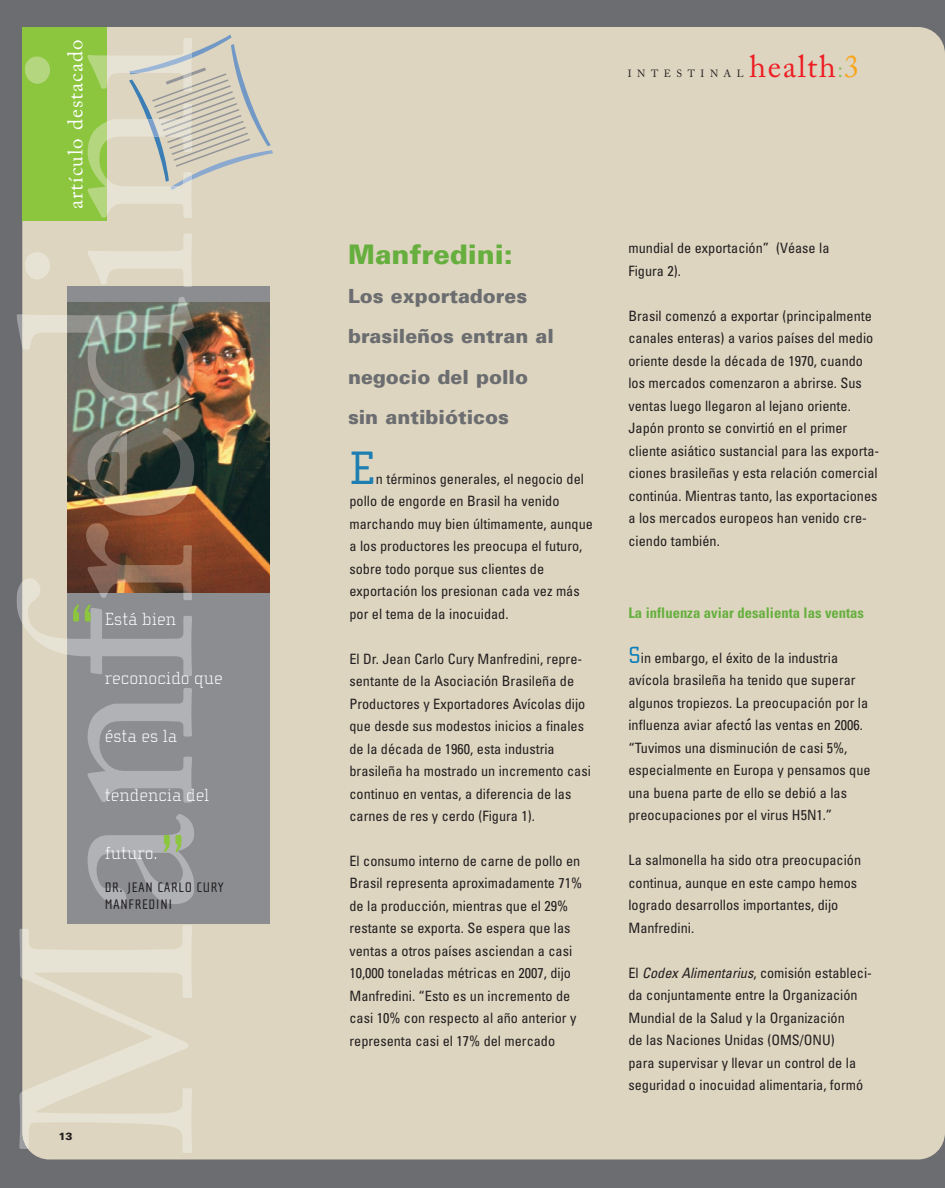
<style>
.page{position:relative;width:945px;height:1188px;background:#6c6d70}
.page>*{position:absolute;margin:0;border:0;box-sizing:border-box;transform-origin:0 0}
.t1{font:100 90px "Cholla Slab";color:#8bc63e}
.t2{font:48px "Cholla Slab";color:#1d7eb2}
.t3{font:31.5px "Adobe Caslon";letter-spacing:.05em;color:#ee1d23}
.t4{font:900 27px "Univers";color:#66af3e}
.t5{font:21px "Adobe Caslon";letter-spacing:.05em;color:#fff}
.t6{font:900 19.5px/40.5px "Univers";color:#6c6d70}
.t7{font:100 18px "Cholla Slab";color:#fff}
.t8{font:700 condensed 14.7px "Univers";color:#66af3e}
.t9{font:condensed 14.25px/22.5px "Univers";color:#231f20}
.t10{font:14.25px/16.5px "Cholla Sans";letter-spacing:.045em;color:#231f20}
.t11{font:900 10.5px "Univers";color:#231f20}
.t12{font:10.35px "Adobe Caslon";letter-spacing:.535em;color:#231f20}
.s1{font-size:22.65px;color:#92be6c}
.s2{color:#f9a51b}
.s3{font-family:"Cholla Slab";font-stretch:normal;font-size:24px;color:#0a7dba}
.s4{font-family:"Hira Kaku Pro W6";font-stretch:normal}
.s5{font-style:italic}
</style>
<div class="page">
<div style="left:22px;top:27px;width:923px;height:1132px;background:#ddd5c0;border-radius:27px"></div>
<div style="left:22px;top:27px;width:84px;height:194px;background:#8bc63e"></div>
<div style="left:68px;top:286px;width:202px;height:638px;background:#8b8d90"></div>
<img style="left:68px;top:303px;width:202px;height:290px">
<svg style="left:16px;top:582px;width:6px;height:567px"></svg>
<svg style="left:22px;top:578px;width:170px;height:575px"></svg>
<svg style="left:68px;top:593px;width:126px;height:331px"></svg>
<img style="left:68px;top:578px;width:126px;height:15px">
<svg style="left:129px;top:38px;width:121px;height:152px"></svg>
<h3 class="t5" style="left:68px;top:209px;width:171px;rotate:-90deg">artículo destacado</h3>
<h1 class="t1" style="left:70px;top:582px;width:26px">“</h1>
<p class="t7" style="left:105px;top:608px;width:73px">Está bien</p>
<p class="t7" style="left:105px;top:667px;width:119px">reconocido que</p>
<p class="t7" style="left:105px;top:725px;width:74px">ésta es la</p>
<p class="t7" style="left:105px;top:784px;width:106px">tendencia del</p>
<h1 class="t1" style="left:160px;top:812px;width:26px">”</h1>
<p class="t7" style="left:105px;top:842px;width:54px">futuro.</p>
<p class="t10" style="left:105px;top:879px;width:121px">DR. JEAN CARLO CURY<br>MANFREDINI</p>
<p class="t11" style="left:59px;top:1132px;width:16px">13</p>
<h3 class="t3" style="left:749px;top:54px;width:112px">health<span class="s1">:</span><span class="s2">3</span></h3>
<p class="t12" style="left:628px;top:69px;width:117px">INTESTINAL</p>
<h3 class="t4" style="left:348px;top:244px;width:166px">Manfredini:</h3>
<h3 class="t6" style="left:348px;top:278px;width:207px">Los exportadores brasileños entran al negocio del pollo sin antibióticos</h3>
<h2 class="t2" style="left:350px;top:439px;width:28px">E</h2>
<p class="t9" style="left:350px;top:468px;width:245px;text-indent:26px">n términos generales, el negocio del pollo de engorde en Brasil ha venido marchando muy bien últimamente, aunque a los productores les preocupa el futuro, sobre todo porque sus clientes de exportación los presionan cada vez más por el tema de la inocuidad.</p>
<p class="t9" style="left:349px;top:648px;width:243px">El Dr. Jean Carlo Cury Manfredini, repre&shy;sentante de la Asociación Brasileña de Productores y Exportadores Avícolas dijo que desde sus modestos inicios a finales de la década de 1960, esta industria brasileña ha mostrado un incremento casi continuo en ventas, a diferencia de las carnes de res y cerdo (Figura 1).</p>
<p class="t9" style="left:349px;top:851px;width:234px">El consumo interno de carne de pollo en Brasil representa aproximadamente 71% de la producción, mientras que el 29% restante se exporta. Se espera que las ventas a otros países asciendan a casi 10,000 toneladas métricas en 2007, dijo Manfredini. “Esto es un incremento de casi 10% con respecto al año anterior y representa casi el 17% del mercado</p>
<p class="t9" style="left:628px;top:238px;width:203px">mundial de exportación” (Véase la<br>Figura 2).</p>
<p class="t9" style="left:628px;top:306px;width:252px">Brasil comenzó a exportar (principalmente canales enteras) a varios países del medio oriente desde la década de 1970, cuando los mercados comenzaron a abrirse. Sus ventas luego llegaron al lejano oriente.<br>Japón pronto se convirtió en el primer cliente asiático sustancial para las exporta&shy;ciones brasileñas y esta relación comercial continúa. Mientras tanto, las exportaciones a los mercados europeos han venido cre&shy;ciendo también.</p>
<p class="t8" style="left:628px;top:607px;width:237px">La influenza aviar desalienta las ventas</p>
<p class="t9" style="left:628px;top:648px;width:244px"><span class="s3">S</span>in embargo, el éxito de la industria avícola brasileña ha tenido que superar algunos tropiezos. La preocupación por la influenza aviar afect<span class="s4">́</span>o las ventas en 2006. “Tuvimos una disminución de casi 5%, especialmente en Europa y pensamos que una buena parte de ello se debió a las preocupaciones por el virus H5N1.”</p>
<p class="t9" style="left:628px;top:850px;width:234px">La salmonella ha sido otra preocupación continua, aunque en este campo hemos logrado desarrollos importantes, dijo<br>Manfredini.</p>
<p class="t9" style="left:628px;top:963px;width:245px">El <span class="s5">Codex Alimentarius</span>, comisión estableci&shy;da conjuntamente entre la Organización Mundial de la Salud y la Organización<br>de las Naciones Unidas (OMS/ONU)<br>para supervisar y llevar un control de la seguridad o inocuidad alimentaria, formó</p>
</div>
